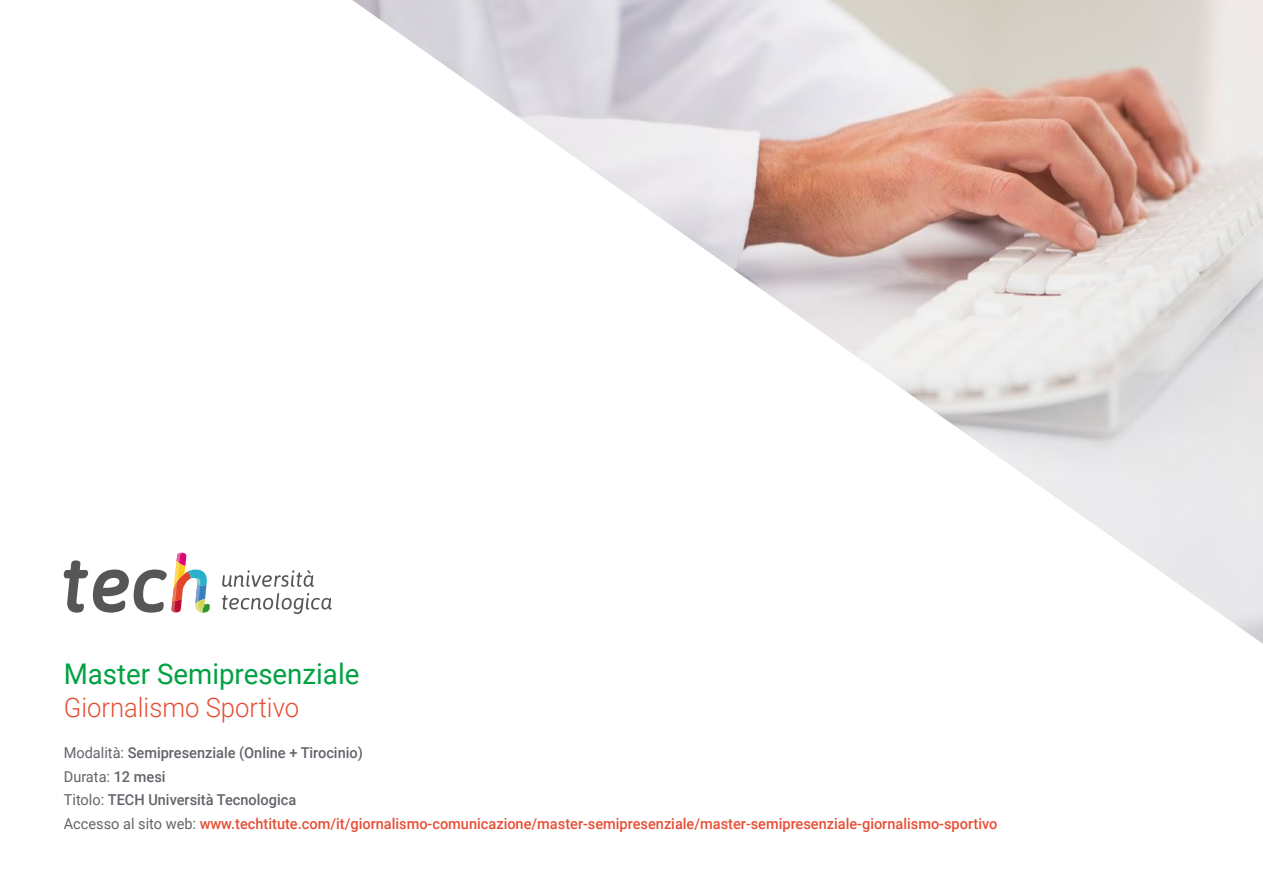
<style>
.page{position:relative;width:1263px;height:893px;background:#fff}
.page>*{position:absolute;margin:0;border:0;box-sizing:border-box;transform-origin:0 0}
.t1{font:28.5px "Roboto";color:#00a242}
.t2{font:300 27px "Roboto";color:#e74f36;scale:.95 1}
.t3{font:500 15px/23.7px "Roboto";color:#e74f36}
.s1{font-weight:400;color:#61646a}
.s2{color:#61646a}
</style>
<div class="page">
<img style="left:352px;top:0;width:911px;height:644px">
<svg style="left:222px;top:570px;width:92px;height:17px"></svg>
<svg style="left:222px;top:593px;width:110px;height:21px"></svg>
<svg style="left:64px;top:553px;width:146px;height:60px"></svg>
<h1 class="t1" style="left:64px;top:654px;width:297px">Master Semipresenziale</h1>
<h2 class="t2" style="left:64px;top:689px;width:249px">Giornalismo Sportivo</h2>
<p class="t3" style="left:64px;top:740px;width:935px"><span class="s1">Modalità:</span> <span class="s2">Semipresenziale (Online + Tirocinio)<br></span><span class="s1">Durata:</span> <span class="s2">12 mesi<br></span><span class="s1">Titolo:</span> <span class="s2">TECH Università Tecnologica<br></span><span class="s1">Accesso al sito web:</span> www.techtitute.com/it/giornalismo-comunicazione/master-semipresenziale/master-semipresenziale-giornalismo-sportivo</p>
</div>
